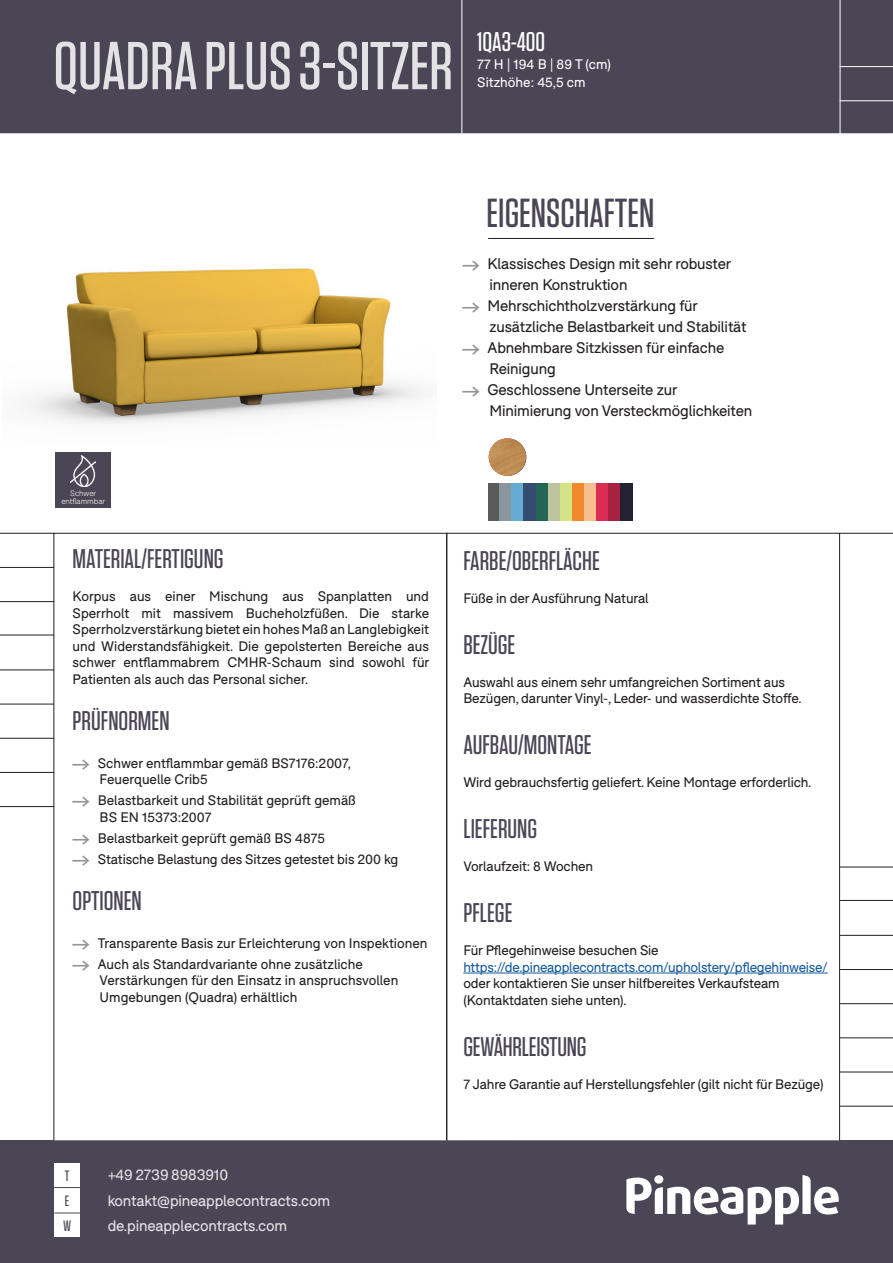
<style>
.page{position:relative;width:893px;height:1263px;background:#fff}
.page>*{position:absolute;margin:0;border:0;box-sizing:border-box;transform-origin:0 0}
.t1{font:500 67.5px "Tungsten";color:#fff}
.t2{font:500 40.5px "Tungsten";color:#4b4656}
.t3{font:500 27px "Tungsten";color:#4b4656}
.t4{font:500 27px "Tungsten";color:#fff}
.t5{font:15px/21px "F37 Bolton";letter-spacing:-.01em;color:#231f20}
.t6{font:15px "F37 Bolton";letter-spacing:-.01em;color:#fff}
.t7{font:500 15px "Tungsten";color:#4b4656}
.t8{font:13.5px/16.5px "F37 Bolton";letter-spacing:-.01em;color:#231f20}
.t9{font:13.5px "F37 Bolton";letter-spacing:-.02em;color:#175d9e}
.t10{font:13.5px "F37 Bolton";color:#fff}
.t11{font:300 7.8px "F37 Bolton";color:#fff}
.s1{font-family:"Pinearrow";font-size:15px;color:#939598}
.s2{font-family:"Pinearrow";color:#939598}
</style>
<div class="page">
<div style="left:1px;top:1px;width:891px;height:131px;background:#4b4656"></div>
<div style="left:0;top:0;width:893px;height:133px;border:2px solid #4b4656"></div>
<div style="left:1px;top:1141px;width:891px;height:121px;background:#4b4656"></div>
<div style="left:0;top:1140px;width:893px;height:123px;border:2px solid #4b4656"></div>
<hr style="left:840px;top:867px;width:53px;height:1px;background:#231f20">
<hr style="left:840px;top:1003px;width:53px;height:1px;background:#231f20">
<hr style="left:840px;top:935px;width:53px;height:1px;background:#231f20">
<hr style="left:840px;top:1072px;width:53px;height:1px;background:#231f20">
<hr style="left:840px;top:1037px;width:53px;height:1px;background:#231f20">
<hr style="left:840px;top:969px;width:53px;height:1px;background:#231f20">
<hr style="left:840px;top:1106px;width:53px;height:1px;background:#231f20">
<hr style="left:463px;top:973px;width:365px;height:1px;background:#175d9e">
<hr style="left:840px;top:900px;width:53px;height:1px;background:#231f20">
<svg style="left:626px;top:1175px;width:213px;height:49px"></svg>
<div style="left:654px;top:1175px;width:9px;height:9px;background:#fff;border-radius:50%"></div>
<div style="left:54px;top:1162px;width:26px;height:25px;background:#fff"></div>
<div style="left:54px;top:1187px;width:26px;height:25px;background:#fff"></div>
<svg style="left:54px;top:1187px;width:26px;height:1px"></svg>
<hr style="left:840px;top:533px;width:53px;height:1px;background:#231f20">
<hr style="left:488px;top:238px;width:166px;height:1px;background:#231f20">
<hr style="left:840px;top:0;width:1px;height:135px;background:#fff">
<hr style="left:840px;top:66px;width:53px;height:1px;background:#fff">
<hr style="left:840px;top:100px;width:53px;height:1px;background:#fff">
<hr style="left:461px;top:0;width:1px;height:134px;background:#fff">
<hr style="left:0;top:601px;width:54px;height:1px;background:#231f20">
<hr style="left:0;top:738px;width:54px;height:1px;background:#231f20">
<hr style="left:0;top:669px;width:54px;height:1px;background:#231f20">
<hr style="left:0;top:533px;width:54px;height:1px;background:#231f20">
<hr style="left:0;top:806px;width:54px;height:1px;background:#231f20">
<hr style="left:0;top:772px;width:54px;height:1px;background:#231f20">
<hr style="left:0;top:704px;width:54px;height:1px;background:#231f20">
<hr style="left:0;top:567px;width:54px;height:1px;background:#231f20">
<hr style="left:0;top:635px;width:54px;height:1px;background:#231f20">
<div style="left:54px;top:1212px;width:26px;height:25px;background:#fff"></div>
<svg style="left:54px;top:1212px;width:26px;height:1px"></svg>
<div style="left:55px;top:452px;width:56px;height:55px;background:#4b4656"></div>
<img style="left:71px;top:456px;width:24px;height:31px">
<div style="left:488px;top:484px;width:12px;height:37px;background:#5a5a5b"></div>
<div style="left:536px;top:484px;width:12px;height:37px;background:#246655"></div>
<div style="left:548px;top:484px;width:12px;height:37px;background:#bdc49e"></div>
<div style="left:500px;top:484px;width:12px;height:37px;background:#89969d"></div>
<div style="left:512px;top:484px;width:12px;height:37px;background:#65abd2"></div>
<div style="left:524px;top:484px;width:12px;height:37px;background:#334c71"></div>
<div style="left:560px;top:484px;width:12px;height:37px;background:#d5e387"></div>
<div style="left:572px;top:484px;width:12px;height:37px;background:#f2892c"></div>
<div style="left:584px;top:484px;width:12px;height:37px;background:#f6bf8d"></div>
<div style="left:596px;top:484px;width:12px;height:37px;background:#db2c53"></div>
<div style="left:608px;top:484px;width:13px;height:37px;background:#a82141"></div>
<div style="left:621px;top:484px;width:12px;height:37px;background:#232233"></div>
<img style="left:489px;top:438px;width:37px;height:38px;border-radius:19px">
<img style="left:26px;top:268px;width:399px;height:156px">
<h1 class="t1" style="left:53px;top:31px;width:401px">QUADRA PLUS 3-SITZER</h1>
<p class="t4" style="left:477px;top:27px;width:69px">1QA3-400</p>
<p class="t10" style="left:477px;top:56px;width:135px">77 H | 194 B | 89 T (cm)</p>
<p class="t10" style="left:477px;top:74px;width:110px">Sitzhöhe: 45,5 cm</p>
<p class="t11" style="left:70px;top:489px;width:27px">Schwer</p>
<p class="t11" style="left:61px;top:496px;width:45px">entflammbar</p>
<p class="t3" style="left:73px;top:544px;width:152px">MATERIAL/FERTIGUNG</p>
<p class="t8" style="left:73px;top:588px;width:358px;text-align:justify">Korpus aus einer Mischung aus Spanplatten und Sperrholt mit massivem Bucheholzfüßen. Die starke Sperrholzverstärkung bietet ein hohes Maß an Langlebigkeit und Widerstandsfähigkeit. Die gepolsterten Bereiche aus schwer entflammabrem CMHR-Schaum sind sowohl für Patienten als auch das Personal sicher.</p>
<p class="t3" style="left:73px;top:706px;width:98px">PRÜFNORMEN</p>
<p class="t8" style="left:100px;top:754px;width:253px;text-indent:-27px"><span class="s1">A</span> Schwer entflammbar gemäß BS7176:2007,<br>Feuerquelle Crib5</p>
<p class="t8" style="left:100px;top:792px;width:258px;text-indent:-27px"><span class="s1">A</span> Belastbarkeit und Stabilität geprüft gemäß<br>BS EN 15373:2007</p>
<p class="t8" style="left:73px;top:829px;width:254px"><span class="s1">A</span> Belastbarkeit geprüft gemäß BS 4875</p>
<p class="t8" style="left:73px;top:850px;width:327px"><span class="s1">A</span> Statische Belastung des Sitzes getestet bis 200 kg</p>
<p class="t3" style="left:73px;top:886px;width:71px">OPTIONEN</p>
<p class="t8" style="left:73px;top:934px;width:356px"><span class="s1">A</span> Transparente Basis zur Erleichterung von Inspektionen</p>
<p class="t8" style="left:100px;top:955px;width:300px;text-indent:-27px"><span class="s1">A</span> Auch als Standardvariante ohne zusätzliche<br>Verstärkungen für den Einsatz in anspruchsvollen<br>Umgebungen (Quadra) erhältlich</p>
<p class="t7" style="left:65px;top:1168px;width:6px">T</p>
<p class="t6" style="left:107px;top:1166px;width:122px">+49 2739 8983910</p>
<p class="t7" style="left:65px;top:1193px;width:6px">E</p>
<p class="t6" style="left:107px;top:1191px;width:224px">kontakt@pineapplecontracts.com</p>
<p class="t7" style="left:63px;top:1218px;width:10px">W</p>
<p class="t6" style="left:107px;top:1217px;width:181px">de.pineapplecontracts.com</p>
<p class="t2" style="left:487px;top:192px;width:169px">EIGENSCHAFTEN</p>
<p class="t5" style="left:489px;top:253px;width:243px;text-indent:-27px"><span class="s2">A</span> Klassisches Design mit sehr robuster inneren Konstruktion</p>
<p class="t5" style="left:489px;top:295px;width:259px;text-indent:-27px"><span class="s2">A</span> Mehrschichtholzverstärkung für zusätzliche Belastbarkeit und Stabilität</p>
<p class="t5" style="left:489px;top:337px;width:237px;text-indent:-27px"><span class="s2">A</span> Abnehmbare Sitzkissen für einfache<br>Reinigung</p>
<p class="t5" style="left:489px;top:379px;width:264px;text-indent:-27px"><span class="s2">A</span> Geschlossene Unterseite zur<br>Minimierung von Versteckmöglichkeiten</p>
<p class="t3" style="left:463px;top:546px;width:138px">FARBE/OBERFLÄCHE</p>
<p class="t8" style="left:463px;top:590px;width:187px">Füße in der Ausführung Natural</p>
<p class="t3" style="left:463px;top:630px;width:54px">BEZÜGE</p>
<p class="t8" style="left:463px;top:674px;width:323px">Auswahl aus einem sehr umfangreichen Sortiment aus</p>
<p class="t8" style="left:463px;top:690px;width:340px">Bezügen, darunter Vinyl-, Leder- und wasserdichte Stoffe.</p>
<p class="t3" style="left:463px;top:731px;width:130px">AUFBAU/MONTAGE</p>
<p class="t8" style="left:463px;top:774px;width:350px">Wird gebrauchsfertig geliefert. Keine Montage erforderlich.</p>
<p class="t3" style="left:463px;top:815px;width:75px">LIEFERUNG</p>
<p class="t8" style="left:463px;top:858px;width:131px">Vorlaufzeit: 8 Wochen</p>
<p class="t3" style="left:463px;top:899px;width:51px">PFLEGE</p>
<p class="t8" style="left:463px;top:942px;width:197px">Für Pflegehinweise besuchen Sie</p>
<p class="t9" style="left:463px;top:959px;width:366px">https://de.pineapplecontracts.com/upholstery/pflegehinweise/</p>
<p class="t8" style="left:463px;top:975px;width:318px">oder kontaktieren Sie unser hilfbereites Verkaufsteam</p>
<p class="t8" style="left:463px;top:992px;width:165px">(Kontaktdaten siehe unten).</p>
<p class="t3" style="left:463px;top:1032px;width:125px">GEWÄHRLEISTUNG</p>
<p class="t8" style="left:463px;top:1076px;width:362px">7 Jahre Garantie auf Herstellungsfehler (gilt nicht für Bezüge)</p>
</div>
